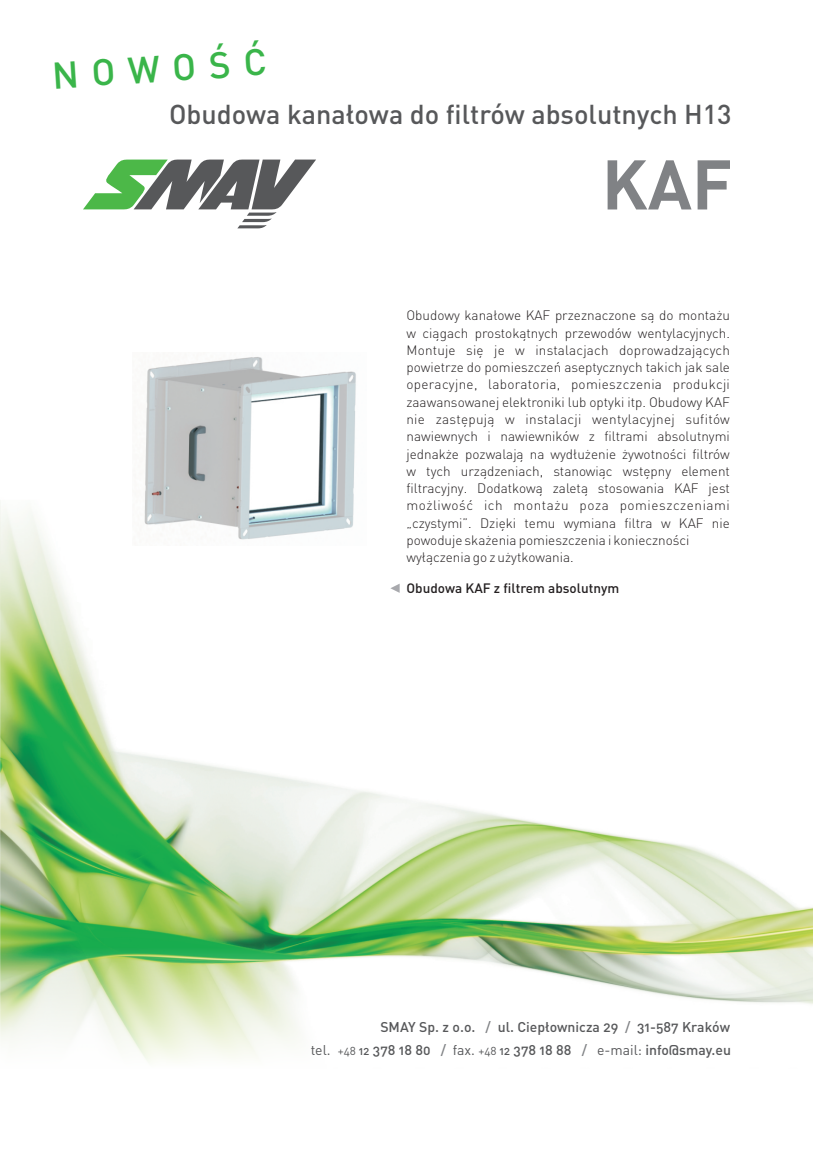
<style>
.page{position:relative;width:813px;height:1153px;background:#fff}
.page>*{position:absolute;margin:0;border:0;box-sizing:border-box;transform-origin:0 0}
.t1{font:700 69px "DIN Pro";color:#808285}
.t2{font:500 36.9px "DIN Pro";color:#3ab54a}
.t3{font:27px "DIN Pro";color:#57585a}
.t4{font:13.95px/22.4px "DIN";color:#57585a;text-align:right}
.t5{font:300 13.5px/17.2px "DIN Pro";color:#231f20}
.t6{font:13.5px "DIN Pro";color:#231f20}
.s1{color:#808285}
.s2{font-family:"DIN Pro"}
.s3{font-family:"DIN Bold Alternate"}
.s4{font-family:"DIN Bold Alternate";font-size:11.4px}
.s5{font-size:11.4px}
</style>
<div class="page">
<img style="left:0;top:502px;width:812px;height:560px">
<svg style="left:83px;top:159px;width:233px;height:69px"></svg>
<svg style="left:390px;top:583px;width:9px;height:10px"></svg>
<img style="left:132px;top:357px;width:234px;height:189px">
<h2 class="t2" style="left:51px;top:61px;width:216px;rotate:-4deg">NOWOŒÆ</h2>
<h3 class="t3" style="left:169px;top:103px;width:564px">Obudowa kana³owa do filtrów absolutnych H13</h3>
<h1 class="t1" style="left:601px;top:157px;width:132px">KAF</h1>
<p class="t5" style="left:406px;top:308px;width:325px">Obudowy kana³owe KAF przeznaczone s¹ do monta¿u w ci¹gach prostok¹tnych przewodów wentylacyjnych.<br>Montuje siê je w instalacjach doprowadzaj¹cych powietrze do pomieszczeñ aseptycznych takich jak sale operacyjne, laboratoria, pomieszczenia produkcji zaawansowanej elektroniki lub optyki itp. Obudowy KAF nie zastêpuj¹ w instalacji wentylacyjnej sufitów nawiewnych i nawiewników z filtrami absolutnymi jednak¿e pozwalaj¹ na wyd³u¿enie ¿ywotnoœci filtrów w tych urz¹dzeniach, stanowi¹c wstêpny element filtracyjny. Dodatkow¹ zalet¹ stosowania KAF jest mo¿liwoœæ ich monta¿u poza pomieszczeniami „czystymi”. Dziêki temu wymiana filtra w KAF nie powoduje ska¿enia pomieszczenia i koniecznoœci wy³¹czenia go z u¿ytkowania.</p>
<p class="t6" style="left:406px;top:582px;width:214px">Obudowa KAF z filtrem absolutnym</p>
<p class="t4" style="left:310px;top:1016px;width:421px">SMAY Sp. z o.o. <span class="s1">/</span> ul. <span class="s2">Ciep³ownicza</span> 29 <span class="s1">/</span> 31-587 <span class="s2">Kraków<br></span><span class="s3">tel.</span> <span class="s4">+48</span> <span class="s5">12</span> 378 18 80 <span class="s1">/</span> <span class="s3">fax.</span> <span class="s4">+48</span> <span class="s5">12</span> 378 18 88 <span class="s1">/</span> <span class="s3">e-mail:</span> info@smay.eu</p>
</div>
